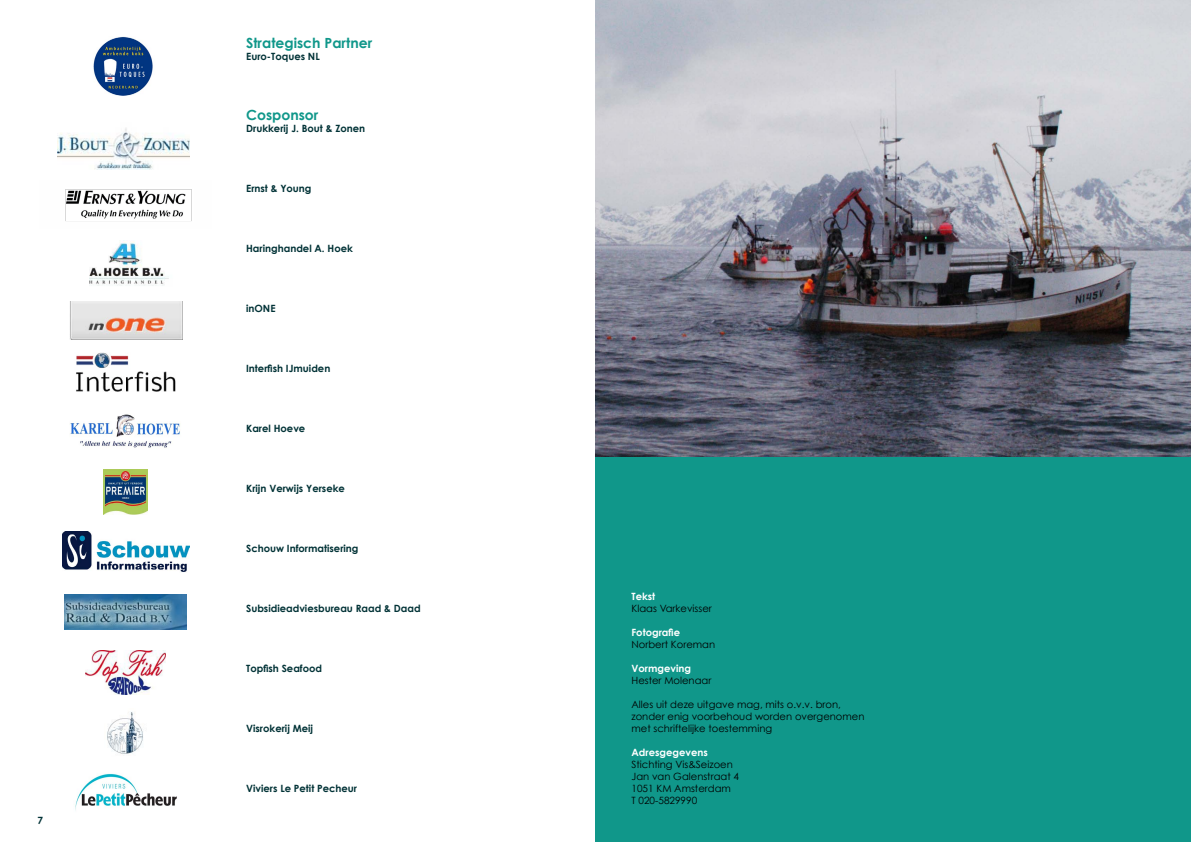
<style>
.page{position:relative;width:1191px;height:842px;background:#fff}
.page>*{position:absolute;margin:0;border:0;box-sizing:border-box;transform-origin:0 0}
.t1{font:700 14px "Century Gothic";color:#10978a}
.t2{font:700 10px "Century Gothic";color:#003236}
.t3{font:10px/12px "Century Gothic";color:#000}
.t4{font:700 10px "Century Gothic";color:#fff}
</style>
<div class="page">
<img style="left:93px;top:36px;width:60px;height:60px">
<img style="left:57px;top:128px;width:132px;height:42px">
<img style="left:65px;top:189px;width:127px;height:32px">
<img style="left:89px;top:241px;width:80px;height:45px">
<img style="left:76px;top:353px;width:100px;height:38px">
<img style="left:70px;top:302px;width:112px;height:37px">
<img style="left:70px;top:414px;width:110px;height:34px">
<img style="left:104px;top:470px;width:44px;height:44px">
<img style="left:62px;top:532px;width:128px;height:40px">
<img style="left:65px;top:595px;width:122px;height:34px">
<img style="left:86px;top:650px;width:80px;height:44px">
<img style="left:107px;top:712px;width:36px;height:42px">
<img style="left:75px;top:773px;width:102px;height:37px">
<div style="left:595px;top:456px;width:596px;height:386px;background:#10978a"></div>
<img style="left:595px;top:0;width:596px;height:456px">
<p class="t2" style="left:38px;top:814px;width:7px">7</p>
<h1 class="t1" style="left:246px;top:34px;width:128px">Strategisch Partner</h1>
<p class="t2" style="left:246px;top:50px;width:75px">Euro-Toques NL</p>
<h1 class="t1" style="left:246px;top:106px;width:74px">Cosponsor</h1>
<p class="t2" style="left:246px;top:122px;width:121px">Drukkerij J. Bout &amp; Zonen</p>
<p class="t2" style="left:246px;top:182px;width:67px">Ernst &amp; Young</p>
<p class="t2" style="left:246px;top:242px;width:108px">Haringhandel A. Hoek</p>
<p class="t2" style="left:246px;top:302px;width:31px">inONE</p>
<p class="t2" style="left:246px;top:362px;width:86px">Interfish IJmuiden</p>
<p class="t2" style="left:246px;top:422px;width:61px">Karel Hoeve</p>
<p class="t2" style="left:246px;top:482px;width:100px">Krijn Verwijs Yerseke</p>
<p class="t2" style="left:246px;top:542px;width:114px">Schouw Informatisering</p>
<p class="t2" style="left:246px;top:602px;width:176px">Subsidieadviesbureau Raad &amp; Daad</p>
<p class="t2" style="left:246px;top:662px;width:78px">Topfish Seafood</p>
<p class="t2" style="left:246px;top:722px;width:69px">Visrokerij Meij</p>
<p class="t2" style="left:246px;top:782px;width:113px">Viviers Le Petit Pecheur</p>
<p class="t4" style="left:631px;top:590px;width:25px">Tekst</p>
<p class="t3" style="left:631px;top:602px;width:82px">Klaas Varkevisser</p>
<p class="t4" style="left:631px;top:626px;width:50px">Fotografie</p>
<p class="t3" style="left:631px;top:638px;width:85px">Norbert Koreman</p>
<p class="t4" style="left:631px;top:662px;width:61px">Vormgeving</p>
<p class="t3" style="left:631px;top:674px;width:81px">Hester Molenaar</p>
<p class="t3" style="left:631px;top:698px;width:234px">Alles uit deze uitgave mag, mits o.v.v. bron, zonder enig voorbehoud worden overgenomen met schriftelijke toestemming</p>
<p class="t4" style="left:631px;top:746px;width:78px">Adresgegevens</p>
<p class="t3" style="left:631px;top:758px;width:109px">Stichting Vis&amp;Seizoen<br>Jan van Galenstraat 4<br>1051 KM Amsterdam<br>T 020-5829990</p>
</div>
